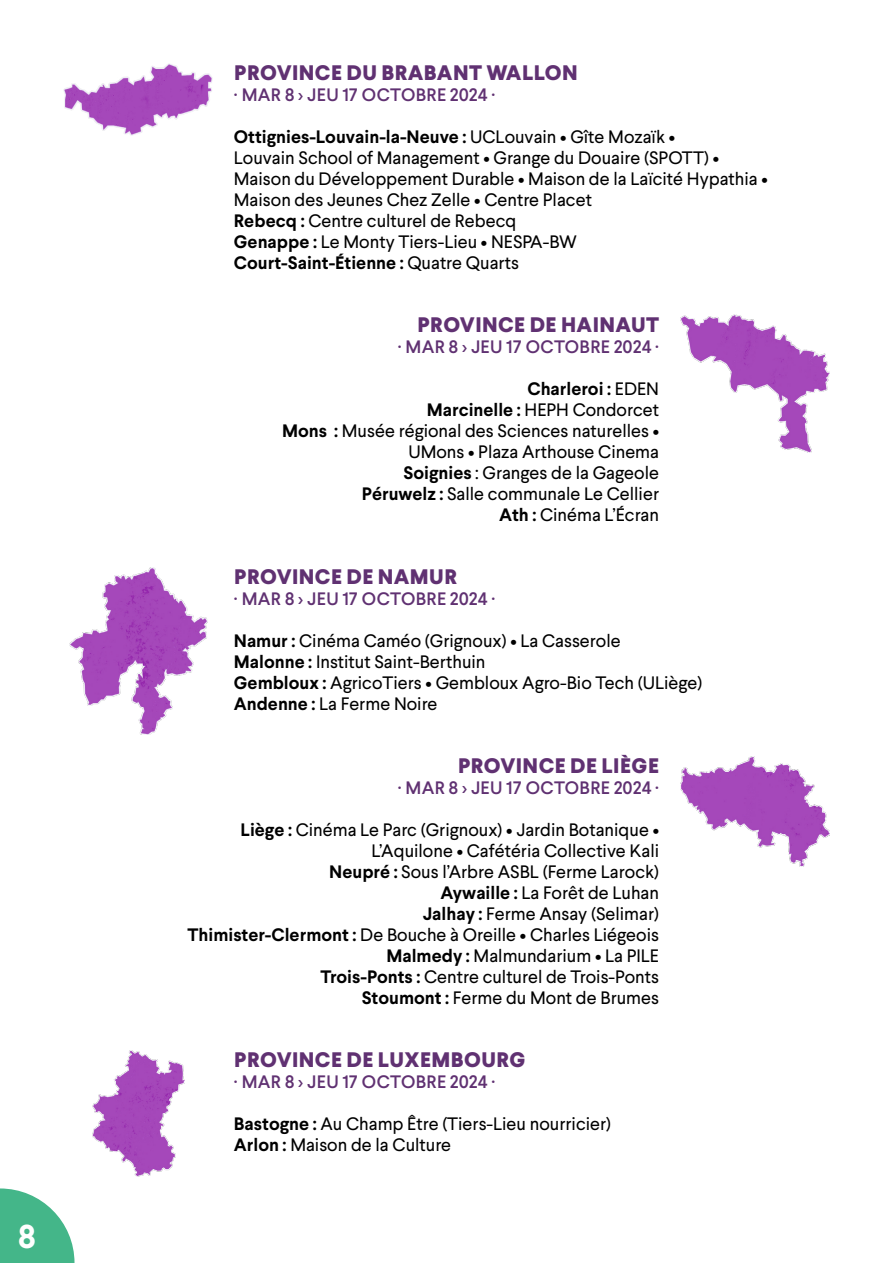
<style>
.page{position:relative;width:893px;height:1263px;background:#fff}
.page>*{position:absolute;margin:0;border:0;box-sizing:border-box;transform-origin:0 0}
.t1{font:700 33px "Larsseit";color:#fff}
.t2{font:800 21px "Larsseit";letter-spacing:.02em;color:#603172}
.t3{font:18px/21px "Larsseit";color:#000}
.t4{font:500 18px "Larsseit";letter-spacing:.02em;color:#603172}
.s1{font-weight:700}
</style>
<div class="page">
<svg style="left:0;top:1188px;width:75px;height:75px"></svg>
<img style="left:64px;top:64px;width:149px;height:71px">
<img style="left:680px;top:315px;width:149px;height:137px">
<img style="left:69px;top:568px;width:138px;height:166px">
<img style="left:680px;top:757px;width:149px;height:110px">
<img style="left:92px;top:1050px;width:92px;height:127px">
<h1 class="t1" style="left:18px;top:1215px;width:20px">8</h1>
<p class="t2" style="left:234px;top:58px;width:345px">PROVINCE DU BRABANT WALLON</p>
<p class="t4" style="left:234px;top:83px;width:263px">· MAR 8 &gt; JEU 17 OCTOBRE 2024 ·</p>
<p class="t3" style="left:234px;top:126px;width:535px"><span class="s1">Ottignies-Louvain-la-Neuve :</span> UCLouvain • Gîte Mozaïk •<br>Louvain School of Management • Grange du Douaire (SPOTT) • Maison du Développement Durable • Maison de la Laïcité Hypathia • Maison des Jeunes Chez Zelle • Centre Placet<br><span class="s1">Rebecq :</span> Centre culturel de Rebecq<br><span class="s1">Genappe :</span> Le Monty Tiers-Lieu • NESPA-BW<br><span class="s1">Court-Saint-Étienne :</span> Quatre Quarts</p>
<p class="t2" style="left:417px;top:310px;width:243px">PROVINCE DE HAINAUT</p>
<p class="t4" style="left:398px;top:335px;width:263px">· MAR 8 &gt; JEU 17 OCTOBRE 2024 ·</p>
<p class="t3" style="left:282px;top:378px;width:379px;text-align:right"><span class="s1">Charleroi :</span> EDEN<br><span class="s1">Marcinelle :</span> HEPH Condorcet<br><span class="s1">Mons :</span> Musée régional des Sciences naturelles •<br>UMons • Plaza Arthouse Cinema<br><span class="s1">Soignies</span> : Granges de la Gageole<br><span class="s1">Péruwelz :</span> Salle communale Le Cellier<br><span class="s1">Ath :</span> Cinéma L’Écran</p>
<p class="t2" style="left:234px;top:562px;width:224px">PROVINCE DE NAMUR</p>
<p class="t4" style="left:234px;top:587px;width:263px">· MAR 8 &gt; JEU 17 OCTOBRE 2024 ·</p>
<p class="t3" style="left:234px;top:630px;width:470px"><span class="s1">Namur :</span> Cinéma Caméo (Grignoux) • La Casserole<br><span class="s1">Malonne :</span> Institut Saint-Berthuin<br><span class="s1">Gembloux :</span> AgricoTiers • Gembloux Agro-Bio Tech (ULiège)<br><span class="s1">Andenne :</span> La Ferme Noire</p>
<p class="t2" style="left:458px;top:751px;width:203px">PROVINCE DE LIÈGE</p>
<p class="t4" style="left:398px;top:776px;width:263px">· MAR 8 &gt; JEU 17 OCTOBRE 2024 ·</p>
<p class="t3" style="left:188px;top:819px;width:473px;text-align:right"><span class="s1">Liège :</span> Cinéma Le Parc (Grignoux) • Jardin Botanique • L’Aquilone • Cafétéria Collective Kali<br><span class="s1">Neupré :</span> Sous l’Arbre ASBL (Ferme Larock)<br><span class="s1">Aywaille :</span> La Forêt de Luhan<br><span class="s1">Jalhay :</span> Ferme Ansay (Selimar)<br><span class="s1">Thimister-Clermont :</span> De Bouche à Oreille • Charles Liégeois <span class="s1">Malmedy :</span> Malmundarium • La PILE<br><span class="s1">Trois-Ponts :</span> Centre culturel de Trois-Ponts<br><span class="s1">Stoumont :</span> Ferme du Mont de Brumes</p>
<p class="t2" style="left:234px;top:1045px;width:293px">PROVINCE DE LUXEMBOURG</p>
<p class="t4" style="left:234px;top:1070px;width:263px">· MAR 8 &gt; JEU 17 OCTOBRE 2024 ·</p>
<p class="t3" style="left:234px;top:1113px;width:379px"><span class="s1">Bastogne :</span> Au Champ Être (Tiers-Lieu nourricier)<br><span class="s1">Arlon :</span> Maison de la Culture</p>
</div>
